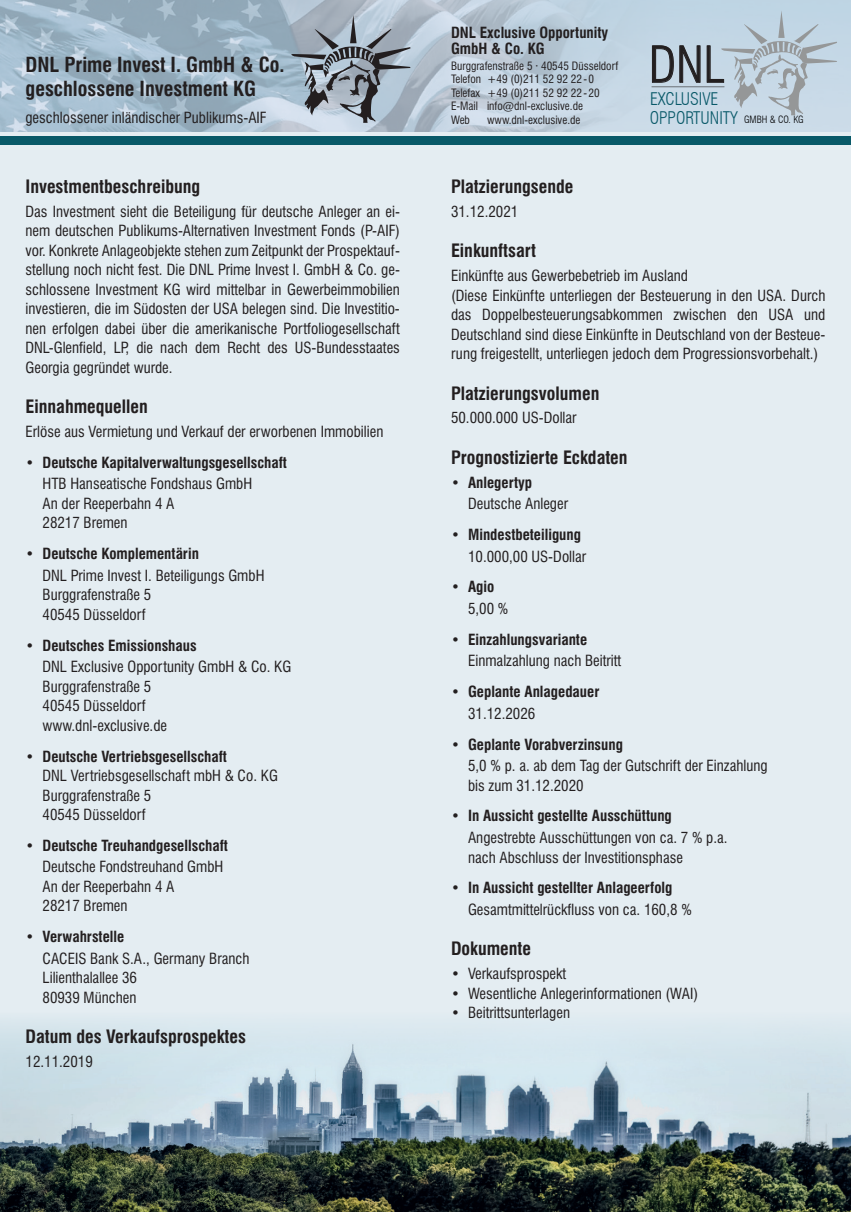
<style>
.page{position:relative;width:851px;height:1212px;background:#fff}
.page>*{position:absolute;margin:0;border:0;box-sizing:border-box;transform-origin:0 0}
.t1{font:300 condensed 48.75px "Swiss 721 BT";color:#231f20}
.t2{font:700 condensed 20.25px/24px "Swiss 721 BT";color:#231f20}
.t3{font:700 condensed 18px "Swiss 721 BT";color:#231f20}
.t4{font:300 condensed 17.1px "Swiss 721 BT";color:#095969}
.t5{font:condensed 15px/19.5px "Swiss 721 BT";color:#231f20}
.t6{font:700 condensed 15px/16.5px "Swiss 721 BT";color:#231f20}
.t7{font:condensed 11.25px/13.5px "Swiss 721 BT";color:#231f20}
.t8{font:300 condensed 9.75px "Swiss 721 BT";color:#000001}
</style>
<div class="page">
<div style="left:0;top:0;width:850px;height:1212px;background:#e4edf2"></div>
<img style="left:0;top:1023px;width:850px;height:189px">
<svg style="left:0;top:0;width:850px;height:132px;background:#b2c5d4"></svg>
<div style="left:0;top:136px;width:850px;height:9px;background:#085968"></div>
<svg style="left:651px;top:45px;width:49px;height:38px;background:#a3b1bc"></svg>
<svg style="left:706px;top:10px;width:131px;height:105px;background:#bbcbd7"></svg>
<hr style="left:651px;top:86px;width:73px;height:1px;background:#3e3e3f">
<svg style="left:291px;top:15px;width:119px;height:108px;background:#949fab"></svg>
<p class="t6" style="left:451px;top:24px;width:159px">DNL Exclusive Opportunity<br>GmbH &amp; Co. KG</p>
<p class="t7" style="left:451px;top:59px;width:169px">Burggrafenstraße 5 · 40545 Düsseldorf<br>Telefon +49 (0)211 52 92 22 - 0<br>Telefax +49 (0)211 52 92 22 - 20<br>E-Mail info@dnl-exclusive.de<br>Web</p>
<h1 class="t1" style="left:649px;top:35px;width:77px">DNL</h1>
<p class="t4" style="left:649px;top:107px;width:90px">OPPORTUNITY</p>
<h2 class="t2" style="left:26px;top:53px;width:260px">DNL Prime Invest I. GmbH &amp; Co. geschlossene Investment KG</h2>
<p class="t5" style="left:26px;top:108px;width:242px">geschlossener inländischer Publikums-AIF</p>
<p class="t8" style="left:744px;top:114px;width:61px">GMBH &amp; CO. KG</p>
<p class="t4" style="left:650px;top:89px;width:70px">EXCLUSIVE</p>
<p class="t7" style="left:487px;top:113px;width:95px">www.dnl-exclusive.de</p>
<p class="t3" style="left:26px;top:176px;width:176px">Investmentbeschreibung</p>
<p class="t5" style="left:26px;top:202px;width:376px;text-align:justify">Das Investment sieht die Beteiligung für deutsche Anleger an ei&shy;nem deutschen Publikums-Alternativen Investment Fonds (P-AIF) vor. Konkrete Anlageobjekte stehen zum Zeitpunkt der Prospektauf&shy;stellung noch nicht fest. Die DNL Prime Invest I. GmbH &amp; Co. ge&shy;schlossene Investment KG wird mittelbar in Gewerbeimmobilien investieren, die im Südosten der USA belegen sind. Die Investitio&shy;nen erfolgen dabei über die amerikanische Portfoliogesellschaft DNL-Glenfield, LP, die nach dem Recht des US-Bundesstaates Georgia gegründet wurde.</p>
<p class="t3" style="left:26px;top:396px;width:124px">Einnahmequellen</p>
<p class="t5" style="left:26px;top:422px;width:359px">Erlöse aus Vermietung und Verkauf der erworbenen Immobilien</p>
<p class="t6" style="left:26px;top:454px;width:263px">• Deutsche Kapitalverwaltungsgesellschaft</p>
<p class="t5" style="left:43px;top:474px;width:211px">HTB Hanseatische Fondshaus GmbH<br>An der Reeperbahn 4 A<br>28217 Bremen</p>
<p class="t6" style="left:26px;top:545px;width:175px">• Deutsche Komplementärin</p>
<p class="t5" style="left:43px;top:566px;width:223px">DNL Prime Invest I. Beteiligungs GmbH<br>Burggrafenstraße 5<br>40545 Düsseldorf</p>
<p class="t6" style="left:26px;top:637px;width:173px">• Deutsches Emissionshaus</p>
<p class="t5" style="left:43px;top:657px;width:250px">DNL Exclusive Opportunity GmbH &amp; Co. KG<br>Burggrafenstraße 5<br>40545 Düsseldorf<br>www.dnl-exclusive.de</p>
<p class="t6" style="left:26px;top:748px;width:203px">• Deutsche Vertriebsgesellschaft</p>
<p class="t5" style="left:43px;top:766px;width:237px">DNL Vertriebsgesellschaft mbH &amp; Co. KG<br>Burggrafenstraße 5<br>40545 Düsseldorf</p>
<p class="t6" style="left:26px;top:837px;width:204px">• Deutsche Treuhandgesellschaft</p>
<p class="t5" style="left:43px;top:857px;width:182px">Deutsche Fondstreuhand GmbH<br>An der Reeperbahn 4 A<br>28217 Bremen</p>
<p class="t6" style="left:26px;top:928px;width:100px">• Verwahrstelle</p>
<p class="t5" style="left:43px;top:948px;width:208px">CACEIS Bank S.A., Germany Branch<br>Lilienthalallee 36<br>80939 München</p>
<p class="t3" style="left:26px;top:1026px;width:222px">Datum des Verkaufsprospektes</p>
<p class="t5" style="left:26px;top:1052px;width:69px">12.11.2019</p>
<p class="t3" style="left:451px;top:176px;width:124px">Platzierungsende</p>
<p class="t5" style="left:451px;top:202px;width:69px">31.12.2021</p>
<p class="t3" style="left:451px;top:240px;width:87px">Einkunftsart</p>
<p class="t5" style="left:451px;top:266px;width:376px">Einkünfte aus Gewerbebetrieb im Ausland<br>(Diese Einkünfte unterliegen der Besteuerung in den USA. Durch das Doppelbesteuerungsabkommen zwischen den USA und Deutschland sind diese Einkünfte in Deutschland von der Besteue&shy;rung freigestellt, unterliegen jedoch dem Progressionsvorbehalt.)</p>
<p class="t3" style="left:451px;top:382px;width:150px">Platzierungsvolumen</p>
<p class="t5" style="left:451px;top:408px;width:127px">50.000.000 US-Dollar</p>
<p class="t3" style="left:451px;top:446px;width:178px">Prognostizierte Eckdaten</p>
<p class="t6" style="left:451px;top:474px;width:83px">• Anlegertyp</p>
<p class="t5" style="left:468px;top:494px;width:101px">Deutsche Anleger</p>
<p class="t6" style="left:451px;top:526px;width:132px">• Mindestbeteiligung</p>
<p class="t5" style="left:468px;top:546px;width:120px">10.000,00 US-Dollar</p>
<p class="t6" style="left:451px;top:579px;width:45px">• Agio</p>
<p class="t5" style="left:468px;top:599px;width:42px">5,00 %</p>
<p class="t6" style="left:451px;top:631px;width:138px">• Einzahlungsvariante</p>
<p class="t5" style="left:468px;top:651px;width:155px">Einmalzahlung nach Beitritt</p>
<p class="t6" style="left:451px;top:683px;width:150px">• Geplante Anlagedauer</p>
<p class="t5" style="left:468px;top:703px;width:69px">31.12.2026</p>
<p class="t6" style="left:451px;top:736px;width:173px">• Geplante Vorabverzinsung</p>
<p class="t5" style="left:468px;top:756px;width:301px">5,0 % p. a. ab dem Tag der Gutschrift der Einzahlung bis zum 31.12.2020</p>
<p class="t6" style="left:451px;top:808px;width:222px">• In Aussicht gestellte Ausschüttung</p>
<p class="t5" style="left:468px;top:828px;width:261px">Angestrebte Ausschüttungen von ca. 7 % p.a. nach Abschluss der Investitionsphase</p>
<p class="t6" style="left:451px;top:879px;width:223px">• In Aussicht gestellter Anlageerfolg</p>
<p class="t5" style="left:468px;top:900px;width:225px">Gesamtmittelrückfluss von ca. 160,8 %</p>
<p class="t3" style="left:451px;top:938px;width:81px">Dokumente</p>
<p class="t5" style="left:451px;top:964px;width:117px">• Verkaufsprospekt</p>
<p class="t5" style="left:451px;top:983px;width:249px">• Wesentliche Anlegerinformationen (WAI)</p>
<p class="t5" style="left:451px;top:1003px;width:120px">• Beitrittsunterlagen</p>
</div>
